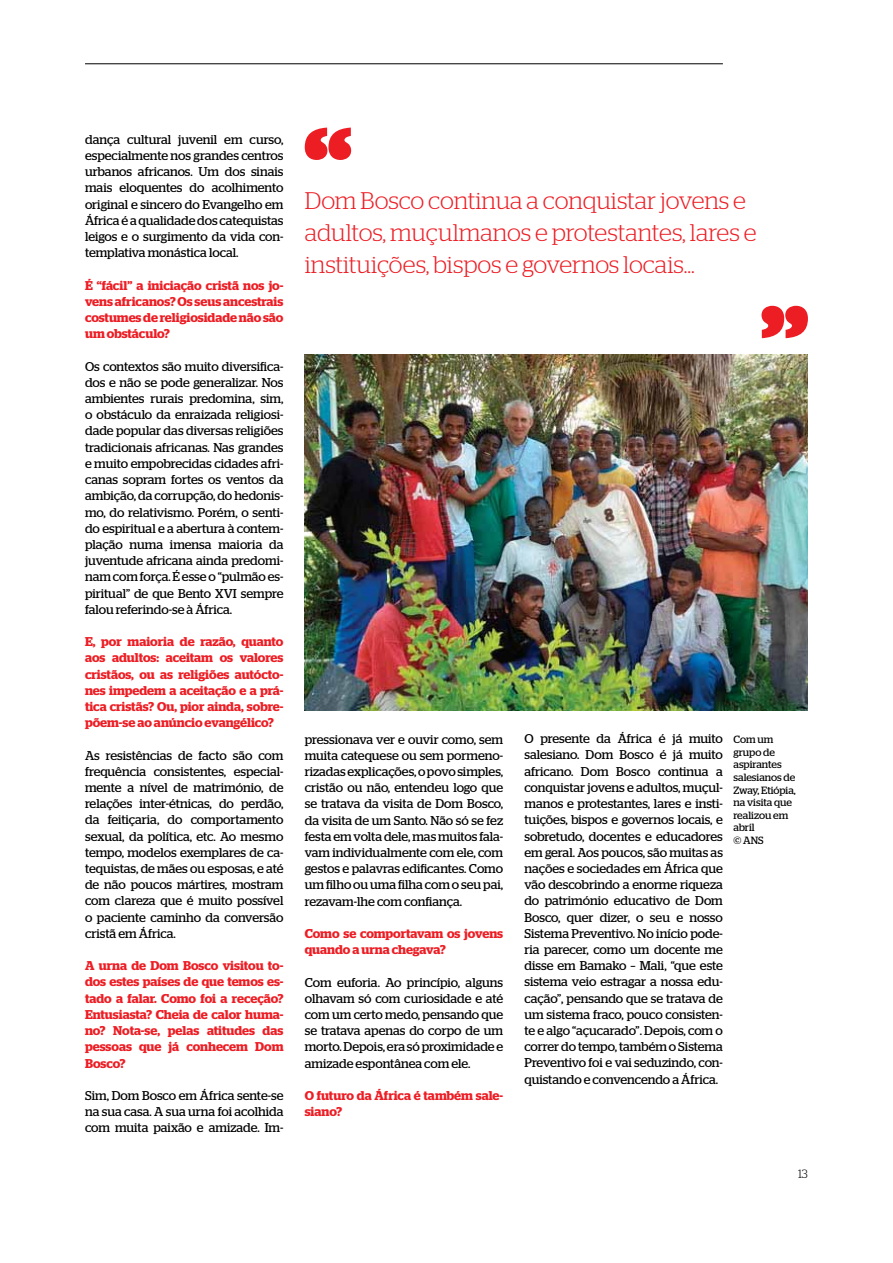
<style>
.page{position:relative;width:893px;height:1263px;background:#fff}
.page>*{position:absolute;margin:0;border:0;box-sizing:border-box;transform-origin:0 0}
.t1{font:300 24px/32.4px "Stag";color:#ed1d24}
.t2{font:12.75px/16.2px "Stag";color:#000;text-align:justify}
.t3{font:600 12.75px/16.2px "Stag";color:#ed1d24;text-align:justify}
.t4{font:300 12px "Stag";color:#000}
.t5{font:10.5px/12.6px "Stag";color:#000}
</style>
<div class="page">
<img style="left:305px;top:354px;width:503px;height:357px">
<hr style="left:85px;top:63px;width:638px;height:1px;background:#000">
<svg style="left:761px;top:306px;width:47px;height:32px"></svg>
<svg style="left:305px;top:128px;width:46px;height:32px"></svg>
<p class="t2" style="left:85px;top:131px;width:200px">dança cultural juvenil em curso, especialmente nos grandes centros urbanos africanos. Um dos sinais mais eloquentes do acolhimento original e sincero do Evangelho em África é a qualidade dos catequistas leigos e o surgimento da vida con&shy;templativa monástica local.</p>
<p class="t3" style="left:85px;top:277px;width:200px">É “fácil” a iniciação cristã nos jo&shy;vens africanos? Os seus ancestrais costumes de religiosidade não são um obstáculo?</p>
<p class="t2" style="left:85px;top:358px;width:200px">Os contextos são muito diversifica&shy;dos e não se pode generalizar. Nos ambientes rurais predomina, sim, o obstáculo da enraizada religiosi&shy;dade popular das diversas religiões tradicionais africanas. Nas grandes e muito empobrecidas cidades afri&shy;canas sopram fortes os ventos da ambição, da corrupção, do hedonis&shy;mo, do relativismo. Porém, o senti&shy;do espiritual e a abertura à contem&shy;plação numa imensa maioria da juventude africana ainda predomi&shy;nam com força. É esse o “pulmão es&shy;piritual” de que Bento XVI sempre falou referindo-se à África.</p>
<p class="t3" style="left:85px;top:633px;width:200px">E, por maioria de razão, quanto aos adultos: aceitam os valores cristãos, ou as religiões autócto&shy;nes impedem a aceitação e a prá&shy;tica cristãs? Ou, pior ainda, sobre&shy;põem-se ao anúncio evangélico?</p>
<p class="t2" style="left:85px;top:747px;width:200px">As resistências de facto são com frequência consistentes, especial&shy;mente a nível de matrimónio, de relações inter-étnicas, do perdão, da feitiçaria, do comportamento sexual, da política, etc. Ao mesmo tempo, modelos exemplares de ca&shy;tequistas, de mães ou esposas, e até de não poucos mártires, mostram com clareza que é muito possível o paciente caminho da conversão cristã em África.</p>
<p class="t3" style="left:85px;top:958px;width:200px">A urna de Dom Bosco visitou to&shy;dos estes países de que temos es&shy;tado a falar. Como foi a receção?<br>Entusiasta? Cheia de calor huma&shy;no? Nota-se, pelas atitudes das pessoas que já conhecem Dom Bosco?</p>
<p class="t2" style="left:85px;top:1087px;width:200px">Sim, Dom Bosco em África sente-se na sua casa. A sua urna foi acolhida com muita paixão e amizade. Im-</p>
<h1 class="t1" style="left:305px;top:184px;width:453px">Dom Bosco continua a conquistar jovens e adultos, muçulmanos e protestantes, lares e instituições, bispos e governos locais...</h1>
<p class="t2" style="left:305px;top:731px;width:200px">pressionava ver e ouvir como, sem muita catequese ou sem pormeno&shy;rizadas explicações, o povo simples, cristão ou não, entendeu logo que se tratava da visita de Dom Bosco, da visita de um Santo. Não só se fez festa em volta dele, mas muitos fala&shy;vam individualmente com ele, com gestos e palavras edificantes. Como um filho ou uma filha com o seu pai, rezavam-lhe com confiança.</p>
<p class="t3" style="left:305px;top:925px;width:200px">Como se comportavam os jovens quando a urna chegava?</p>
<p class="t2" style="left:305px;top:974px;width:200px">Com euforia. Ao princípio, alguns olhavam só com curiosidade e até com um certo medo, pensando que se tratava apenas do corpo de um morto. Depois, era só proximidade e amizade espontânea com ele.</p>
<p class="t3" style="left:305px;top:1087px;width:200px">O futuro da África é também sale&shy;siano?</p>
<p class="t2" style="left:524px;top:730px;width:200px">O presente da África é já muito salesiano. Dom Bosco é já muito africano. Dom Bosco continua a conquistar jovens e adultos, muçul&shy;manos e protestantes, lares e insti&shy;tuições, bispos e governos locais, e sobretudo, docentes e educadores em geral. Aos poucos, são muitas as nações e sociedades em África que vão descobrindo a enorme riqueza do património educativo de Dom Bosco, quer dizer, o seu e nosso Sistema Preventivo. No início pode&shy;ria parecer, como um docente me disse em Bamako – Mali, “que este sistema veio estragar a nossa edu&shy;cação”, pensando que se tratava de um sistema fraco, pouco consisten&shy;te e algo “açucarado”. Depois, com o correr do tempo, também o Sistema Preventivo foi e vai seduzindo, con&shy;quistando e convencendo a África.</p>
<p class="t5" style="left:733px;top:733px;width:64px">Com um grupo de aspirantes salesianos de<br>Zway, Etiópia, na visita que realizou em abril<br>© ANS</p>
<p class="t4" style="left:798px;top:1167px;width:11px">13</p>
</div>
